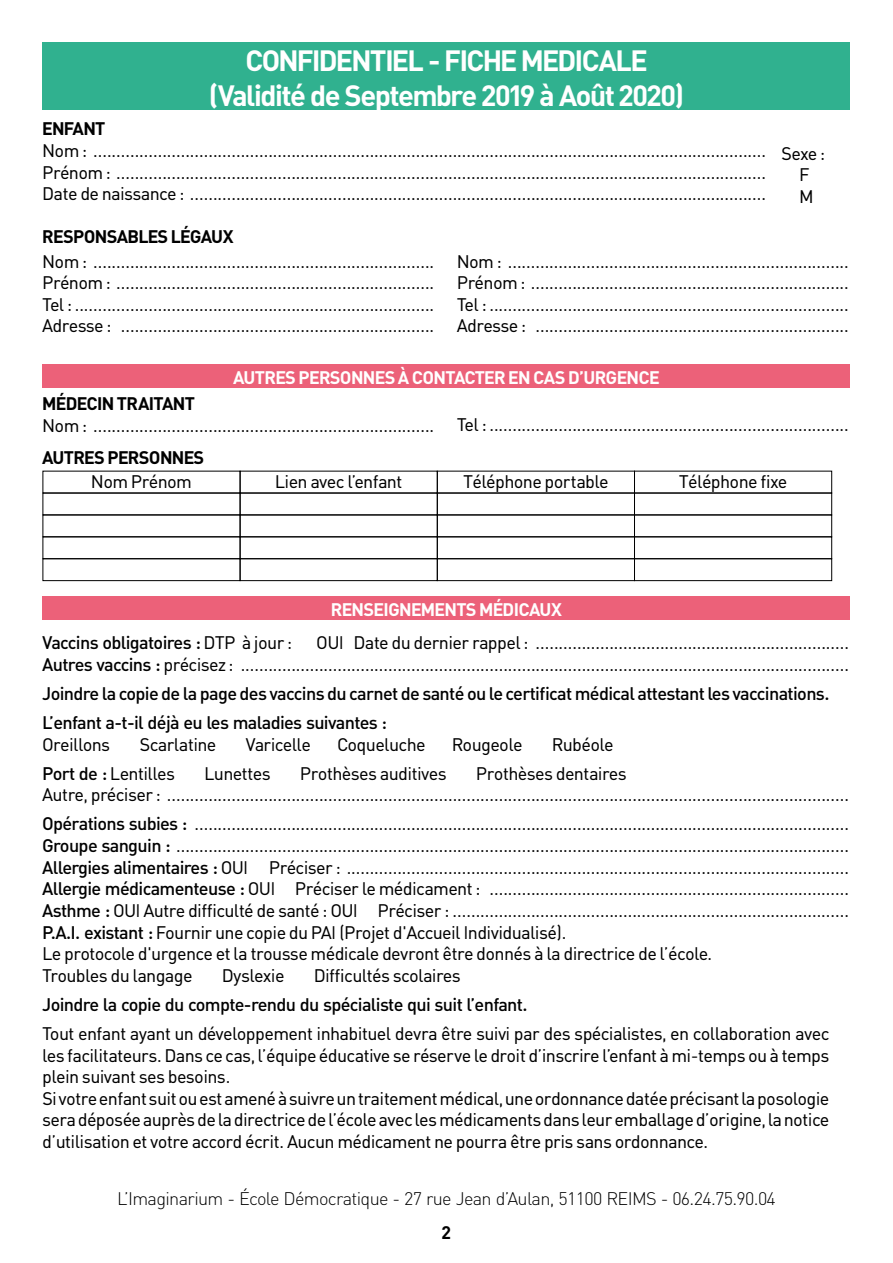
<style>
.page{position:relative;width:893px;height:1263px;background:#fff}
.page>*{position:absolute;margin:0;border:0;box-sizing:border-box;transform-origin:0 0}
.t1{font:28.95px/34.8px "DIN Habitat Headline";color:#fff;text-align:center}
.t2{font:18px/21.6px "DIN Habitat";color:#000;text-align:justify}
.t3{font:500 18px/29.1px "DIN Habitat";color:#000}
.t4{font:300 18px "DIN Habitat";color:#000}
.t5{font:700 18px "DIN Habitat";color:#fff}
.t6{font:700 18px "DIN Habitat";color:#000}
.t7{font:18px "DIN Habitat Headline";color:#000}
.s1{font-weight:400}
.s2{font-weight:500}
</style>
<div class="page">
<div style="left:43px;top:43px;width:807px;height:67px;background:#30b18f"></div>
<div style="left:43px;top:596px;width:807px;height:24px;background:#ec6179"></div>
<div style="left:43px;top:365px;width:807px;height:23px;background:#ec6179"></div>
<div style="left:43px;top:493px;width:197px;height:22px;border:1px solid #000"></div>
<div style="left:240px;top:493px;width:198px;height:22px;border:1px solid #000"></div>
<div style="left:437px;top:493px;width:198px;height:22px;border:1px solid #000"></div>
<div style="left:634px;top:493px;width:198px;height:22px;border:1px solid #000"></div>
<div style="left:43px;top:514px;width:197px;height:23px;border:1px solid #000"></div>
<div style="left:240px;top:514px;width:198px;height:23px;border:1px solid #000"></div>
<div style="left:437px;top:514px;width:198px;height:23px;border:1px solid #000"></div>
<div style="left:634px;top:514px;width:198px;height:23px;border:1px solid #000"></div>
<div style="left:43px;top:536px;width:197px;height:23px;border:1px solid #000"></div>
<div style="left:240px;top:536px;width:198px;height:23px;border:1px solid #000"></div>
<div style="left:437px;top:536px;width:198px;height:23px;border:1px solid #000"></div>
<div style="left:634px;top:536px;width:198px;height:23px;border:1px solid #000"></div>
<div style="left:43px;top:558px;width:197px;height:23px;border:1px solid #000"></div>
<div style="left:240px;top:558px;width:198px;height:23px;border:1px solid #000"></div>
<div style="left:437px;top:558px;width:198px;height:23px;border:1px solid #000"></div>
<div style="left:634px;top:558px;width:198px;height:23px;border:1px solid #000"></div>
<h1 class="t1" style="left:210px;top:42px;width:475px">CONFIDENTIEL - FICHE MEDICALE (Validité de Septembre 2019 à Août 2020)</h1>
<p class="t6" style="left:43px;top:117px;width:64px">ENFANT</p>
<p class="t2" style="left:43px;top:139px;width:725px">Nom : ..................................................................................................................................................<br>Prénom : .............................................................................................................................................<br>Date de naissance : .............................................................................................................................</p>
<p class="t6" style="left:43px;top:225px;width:193px">RESPONSABLES LÉGAUX</p>
<p class="t2" style="left:782px;top:142px;width:45px;text-align:center">Sexe :<br>F<br>M</p>
<p class="t2" style="left:43px;top:250px;width:393px">Nom : ..........................................................................<br>Prénom : .....................................................................<br>Tel : ..............................................................................<br>Adresse : ....................................................................</p>
<p class="t2" style="left:457px;top:250px;width:393px">Nom : ..........................................................................<br>Prénom : .....................................................................<br>Tel : ..............................................................................<br>Adresse : ....................................................................</p>
<p class="t5" style="left:234px;top:366px;width:427px">AUTRES PERSONNES À CONTACTER EN CAS D’URGENCE</p>
<p class="t6" style="left:43px;top:392px;width:154px">MÉDECIN TRAITANT</p>
<p class="t2" style="left:43px;top:414px;width:393px">Nom : ..........................................................................</p>
<p class="t2" style="left:457px;top:414px;width:393px">Tel : ..............................................................................</p>
<p class="t6" style="left:43px;top:446px;width:163px">AUTRES PERSONNES</p>
<p class="t2" style="left:91px;top:470px;width:102px">Nom Prénom</p>
<p class="t2" style="left:275px;top:470px;width:128px">Lien avec l’enfant</p>
<p class="t2" style="left:463px;top:470px;width:147px">Téléphone portable</p>
<p class="t2" style="left:679px;top:470px;width:109px">Téléphone fixe</p>
<p class="t5" style="left:331px;top:597px;width:232px">RENSEIGNEMENTS MÉDICAUX</p>
<p class="t3" style="left:43px;top:628px;width:251px">Vaccins obligatoires : <span class="s1">DTP à jour :</span></p>
<p class="t2" style="left:43px;top:632px;width:808px;text-align:right">OUI Date du dernier rappel : ....................................................................<br><span class="s2">Autres vaccins :</span> précisez : ....................................................................................................................................</p>
<p class="t3" style="left:43px;top:678px;width:788px">Joindre la copie de la page des vaccins du carnet de santé ou le certificat médical attestant les vaccinations.<br>L’enfant a-t-il déjà eu les maladies suivantes :</p>
<p class="t2" style="left:43px;top:733px;width:69px">Oreillons</p>
<p class="t2" style="left:140px;top:733px;width:78px">Scarlatine</p>
<p class="t2" style="left:246px;top:733px;width:66px">Varicelle</p>
<p class="t2" style="left:337px;top:733px;width:90px">Coqueluche</p>
<p class="t2" style="left:452px;top:733px;width:72px">Rougeole</p>
<p class="t2" style="left:552px;top:733px;width:63px">Rubéole</p>
<p class="t2" style="left:43px;top:762px;width:134px"><span class="s2">Port de :</span> Lentilles</p>
<p class="t2" style="left:205px;top:762px;width:67px">Lunettes</p>
<p class="t2" style="left:300px;top:762px;width:148px">Prothèses auditives</p>
<p class="t2" style="left:43px;top:762px;width:808px;text-indent:434px">Prothèses dentaires<br>Autre, préciser : ....................................................................................................................................................</p>
<p class="t2" style="left:43px;top:813px;width:808px;text-align:left"><span class="s2">Opérations subies :</span> ..............................................................................................................................................<br><span class="s2">Groupe sanguin :</span> ..................................................................................................................................................<br><span class="s2">Allergies alimentaires :</span> OUI Préciser : .............................................................................................................<br><span class="s2">Allergie médicamenteuse :</span> OUI Préciser le médicament : ..............................................................................<br><span class="s2">Asthme :</span> OUI Autre difficulté de santé : OUI Préciser : ......................................................................................<br><span class="s2">P.A.I. existant :</span> Fournir une copie du PAI (Projet d'Accueil Individualisé).<br>Le protocole d'urgence et la trousse médicale devront être donnés à la directrice de l’école.<br>Troubles du langage</p>
<p class="t2" style="left:222px;top:964px;width:64px">Dyslexie</p>
<p class="t2" style="left:314px;top:964px;width:148px">Difficultés scolaires</p>
<p class="t3" style="left:43px;top:989px;width:486px">Joindre la copie du compte-rendu du spécialiste qui suit l’enfant.</p>
<p class="t2" style="left:43px;top:1022px;width:788px;text-align:left">Tout enfant ayant un développement inhabituel devra être suivi par des spécialistes, en collaboration avec les facilitateurs. Dans ce cas, l’équipe éducative se réserve le droit d’inscrire l’enfant à mi-temps ou à temps plein suivant ses besoins.<br>Si votre enfant suit ou est amené à suivre un traitement médical, une ordonnance datée précisant la posologie sera déposée auprès de la directrice de l’école avec les médicaments dans leur emballage d’origine, la notice d’utilisation et votre accord écrit. Aucun médicament ne pourra être pris sans ordonnance.</p>
<p class="t4" style="left:117px;top:1187px;width:660px">L’Imaginarium - École Démocratique - 27 rue Jean d’Aulan, 51100 REIMS - 06.24.75.90.04</p>
<p class="t7" style="left:442px;top:1221px;width:10px">2</p>
</div>
